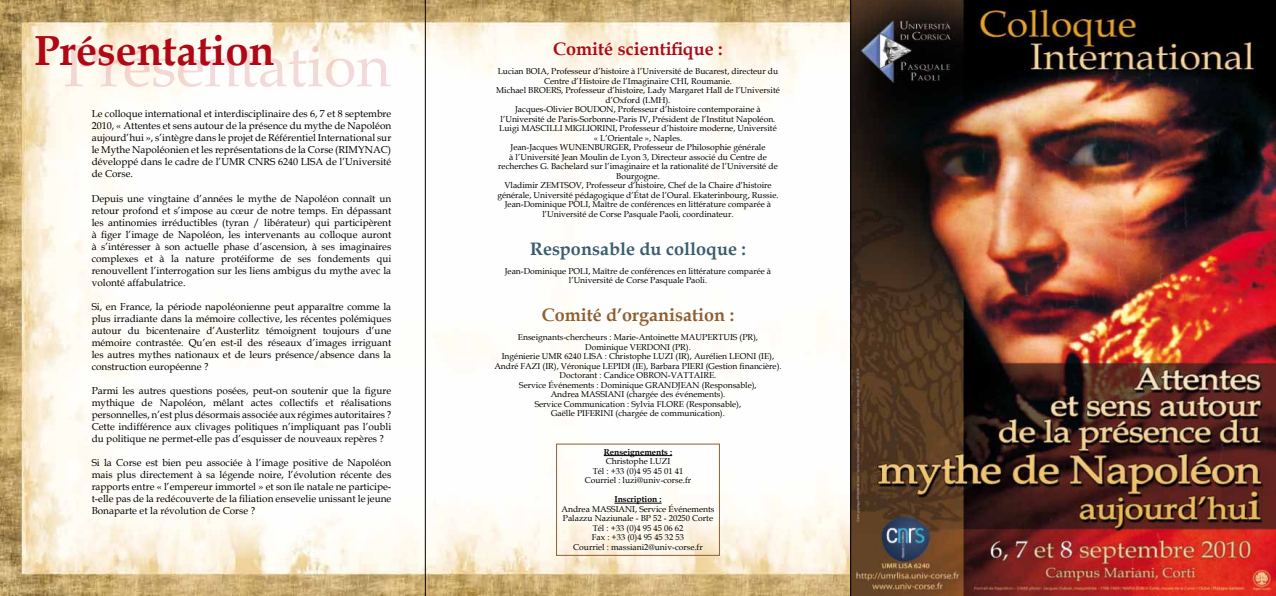
<style>
.page{position:relative;width:1276px;height:596px;background:#fff}
.page>*{position:absolute;margin:0;border:0;box-sizing:border-box;transform-origin:0 0}
.t1{font:59px "Book Antiqua";color:#af0917}
.t2{font:700 42px "Book Antiqua";color:#af0917}
.t3{font:700 18px "Book Antiqua";color:#395d6c}
.t4{font:700 18px "Book Antiqua";color:#8d6034}
.t5{font:700 18px "Book Antiqua";color:#af0917}
.t6{font:10px/12px "Book Antiqua";color:#000;text-align:justify}
.t7{font:8.5px/9.5px "Book Antiqua";color:#000;text-align:center}
.t8{font:700 8.5px "Book Antiqua";color:#000}
</style>
<div class="page">
<img style="left:0;top:0;width:850px;height:595px">
<hr style="left:604px;top:455px;width:68px;height:1px;background:#000">
<hr style="left:614px;top:502px;width:47px;height:1px;background:#000">
<img style="left:851px;top:0;width:425px;height:595px">
<div style="left:556px;top:443px;width:164px;height:112px;border:1px solid #8d6034"></div>
<hr style="left:850px;top:0;width:1px;height:595px;background:#000">
<hr style="left:425px;top:0;width:1px;height:595px;background:#000">
<h2 class="t2" style="left:34px;top:22px;width:242px">Présentation</h2>
<h1 class="t1" style="left:64px;top:25px;width:328px">Présentation</h1>
<p class="t6" style="left:92px;top:108px;width:301px">Le colloque international et interdisciplinaire des 6, 7 et 8 septembre 2010, « Attentes et sens autour de la présence du mythe de Napoléon aujourd’hui », s’intègre dans le projet de Référentiel International sur le Mythe Napoléonien et les représentations de la Corse (RIMYNAC) développé dans le cadre de l’UMR CNRS 6240 LISA de l’Université de Corse.</p>
<p class="t6" style="left:92px;top:192px;width:301px">Depuis une vingtaine d’années le mythe de Napoléon connaît un retour profond et s’impose au cœur de notre temps. En dépassant les antinomies irréductibles (tyran / libérateur) qui participèrent à figer l’image de Napoléon, les intervenants au colloque auront à s’intéresser à son actuelle phase d’ascension, à ses imaginaires complexes et à la nature protéiforme de ses fondements qui renouvellent l’interrogation sur les liens ambigus du mythe avec la volonté affabulatrice.</p>
<p class="t6" style="left:92px;top:300px;width:301px">Si, en France, la période napoléonienne peut apparaître comme la plus irradiante dans la mémoire collective, les récentes polémiques autour du bicentenaire d’Austerlitz témoignent toujours d’une mémoire contrastée. Qu’en est-il des réseaux d’images irriguant les autres mythes nationaux et de leurs présence/absence dans la construction européenne ?</p>
<p class="t6" style="left:92px;top:384px;width:301px">Parmi les autres questions posées, peut-on soutenir que la figure mythique de Napoléon, mêlant actes collectifs et réalisations personnelles, n’est plus désormais associée aux régimes autoritaires ?<br>Cette indifférence aux clivages politiques n’impliquant pas l’oubli du politique ne permet-elle pas d’esquisser de nouveaux repères ?</p>
<p class="t6" style="left:92px;top:456px;width:301px">Si la Corse est bien peu associée à l’image positive de Napoléon mais plus directement à sa légende noire, l’évolution récente des rapports entre « l’empereur immortel » et son île natale ne participe&shy;t-elle pas de la redécouverte de la filiation ensevelie unissant le jeune Bonaparte et la révolution de Corse ?</p>
<h3 class="t5" style="left:553px;top:37px;width:171px">Comité scientifique :</h3>
<p class="t7" style="left:496px;top:66px;width:285px">Lucian BOIA, Professeur d’histoire à l’Université de Bucarest, directeur du Centre d’Histoire de l’Imaginaire CHI, Roumanie.<br>Michael BROERS, Professeur d’histoire, Lady Margaret Hall de l’Université d’Oxford (LMH).<br>Jacques-Olivier BOUDON, Professeur d’histoire contemporaine à l’Université de Paris-Sorbonne-Paris IV, Président de l’Institut Napoléon.<br>Luigi MASCILLI MIGLIORINI, Professeur d’histoire moderne, Université « L’Orientale », Naples.<br>Jean-Jacques WUNENBURGER, Professeur de Philosophie générale<br>à l’Université Jean Moulin de Lyon 3, Directeur associé du Centre de recherches G. Bachelard sur l’imaginaire et la rationalité de l’Université de Bourgogne.<br>Vladimir ZEMTSOV, Professeur d’histoire, Chef de la Chaire d’histoire générale, Université pédagogique d’État de l’Oural. Ekaterinbourg, Russie.<br>Jean-Dominique POLI, Maître de conférences en littérature comparée à l’Université de Corse Pasquale Paoli, coordinateur.</p>
<h3 class="t3" style="left:530px;top:236px;width:217px">Responsable du colloque :</h3>
<p class="t7" style="left:505px;top:266px;width:268px">Jean-Dominique POLI, Maître de conférences en littérature comparée à l’Université de Corse Pasquale Paoli.</p>
<h3 class="t4" style="left:542px;top:303px;width:194px">Comité d’organisation :</h3>
<p class="t7" style="left:494px;top:332px;width:289px">Enseignants-chercheurs : Marie-Antoinette MAUPERTUIS (PR),<br>Dominique VERDONI (PR).<br>Ingénierie UMR 6240 LISA : Christophe LUZI (IR), Aurélien LEONI (IE), André FAZI (IR), Véronique LEPIDI (IE), Barbara PIERI (Gestion financière).<br>Doctorant : Candice OBRON-VATTAIRE.<br>Service Événements : Dominique GRANDJEAN (Responsable),<br>Andrea MASSIANI (chargée des événements).<br>Service Communication : Sylvia FLORE (Responsable),<br>Gaëlle PIFERINI (chargée de communication).</p>
<p class="t8" style="left:604px;top:445px;width:70px">Renseignements :</p>
<p class="t7" style="left:585px;top:456px;width:108px">Christophe LUZI<br>Tél : +33 (0)4 95 45 01 41<br>Courriel : luzi@univ-corse.fr</p>
<p class="t8" style="left:614px;top:493px;width:49px">Inscription :</p>
<p class="t7" style="left:561px;top:503px;width:154px">Andrea MASSIANI, Service Événements<br>Palazzu Naziunale - BP 52 - 20250 Corte<br>Tél : +33 (0)4 95 45 06 62<br>Fax : +33 (0)4 95 45 32 53<br>Courriel : massiani2@univ-corse.fr</p>
</div>
